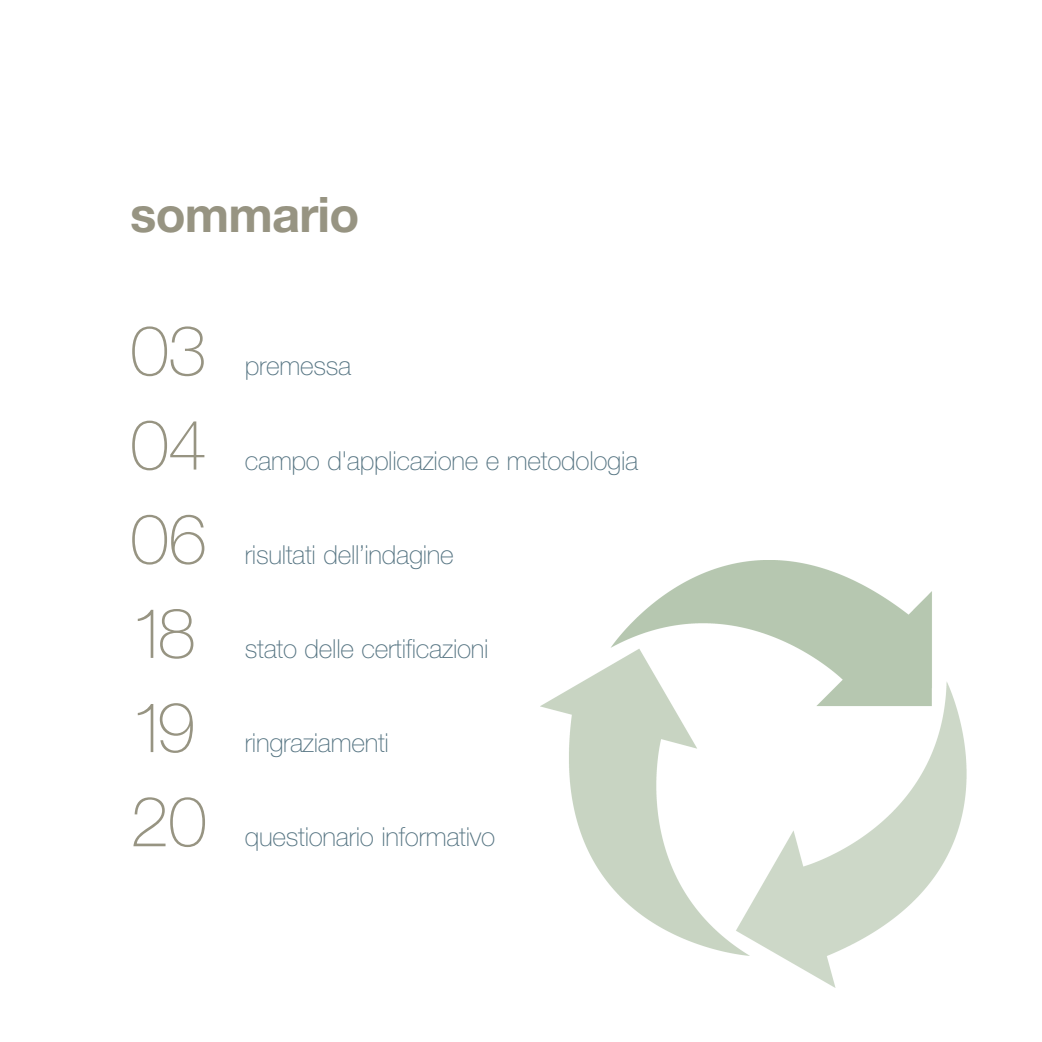
<style>
.page{position:relative;width:1042px;height:1042px;background:#fff}
.page>*{position:absolute;margin:0;border:0;box-sizing:border-box;transform-origin:0 0}
.t1{font:100 69.65px "Helvetica Neue";letter-spacing:-.01em;color:#979482}
.t2{font:700 49px "Helvetica Neue";letter-spacing:-.015em;color:#979482}
.t3{font:100 26.25px "Helvetica Neue";letter-spacing:-.01em;color:#557482}
</style>
<div class="page">
<img style="left:541px;top:560px;width:426px;height:427px">
<h2 class="t2" style="left:130px;top:197px;width:231px">sommario</h2>
<h1 class="t1" style="left:130px;top:326px;width:78px">03</h1>
<h1 class="t1" style="left:130px;top:420px;width:78px">04</h1>
<h1 class="t1" style="left:130px;top:514px;width:78px">06</h1>
<h1 class="t1" style="left:130px;top:608px;width:67px">18</h1>
<h1 class="t1" style="left:130px;top:702px;width:67px">19</h1>
<h1 class="t1" style="left:130px;top:796px;width:78px">20</h1>
<p class="t3" style="left:245px;top:357px;width:108px">premessa</p>
<p class="t3" style="left:245px;top:451px;width:395px">campo d'applicazione e metodologia</p>
<p class="t3" style="left:245px;top:545px;width:210px">risultati dell’indagine</p>
<p class="t3" style="left:245px;top:639px;width:245px">stato delle certificazioni</p>
<p class="t3" style="left:245px;top:733px;width:146px">ringraziamenti</p>
<p class="t3" style="left:245px;top:827px;width:252px">questionario informativo</p>
</div>
